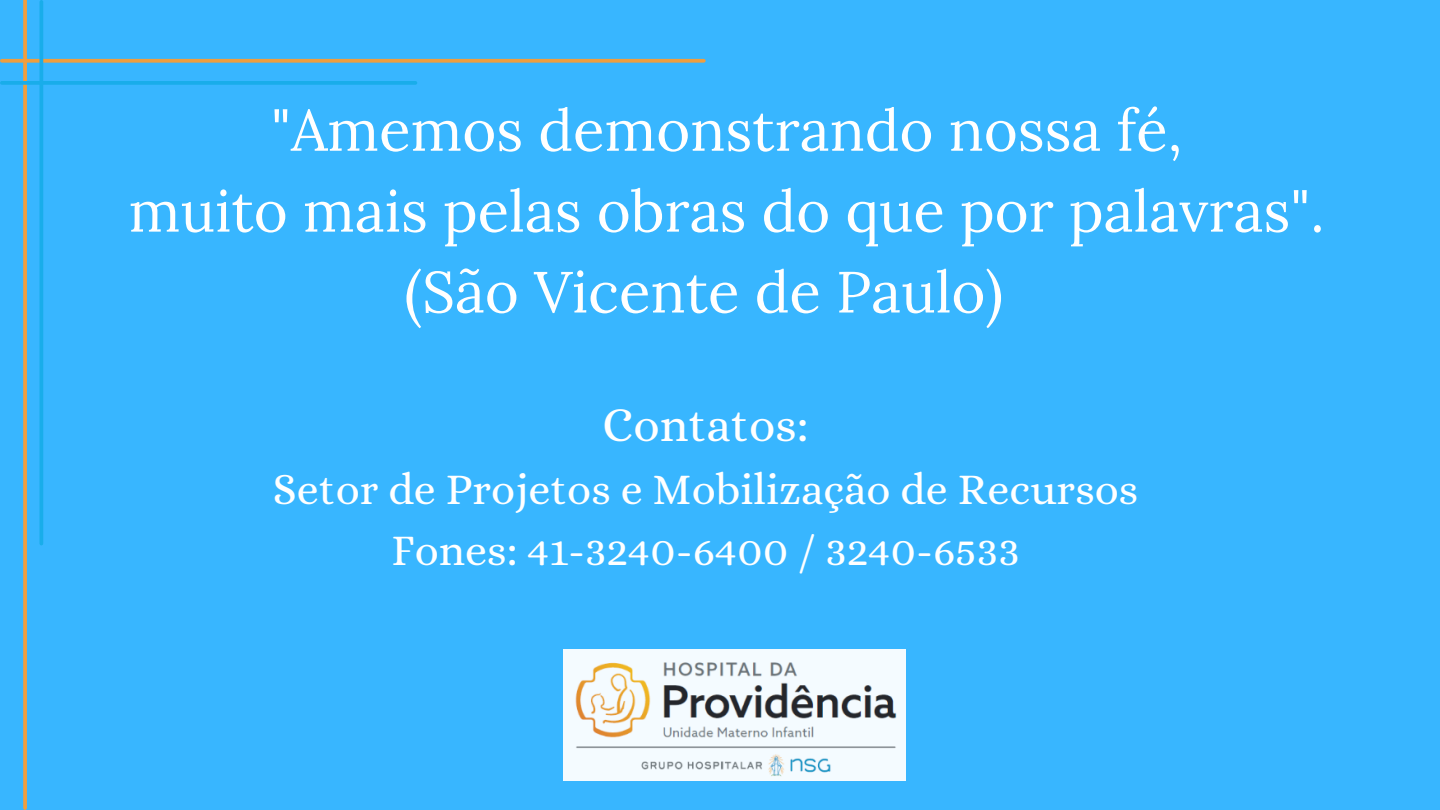
<style>
.page{position:relative;width:1440px;height:810px;background:#38b6ff}
.page>*{position:absolute;margin:0;border:0;box-sizing:border-box;transform-origin:0 0}
.t1{font:58px "Lora";color:#fff}
.t2{font:48.1px "Alice";color:#fff}
.t3{font:44px "Alice";color:#fff}
</style>
<div class="page">
<img style="left:563px;top:650px;width:342px;height:131px">
<svg style="left:23px;top:0;width:4px;height:808px;background:#e39f4a"></svg>
<svg style="left:2px;top:59px;width:702px;height:4px;background:#de9f4f"></svg>
<svg style="left:39px;top:2px;width:4px;height:542px;fill:#19adea"></svg>
<hr style="left:2px;top:81px;width:413px;height:4px;background:#19adea">
<h1 class="t1" style="left:271px;top:92px;width:913px">"Amemos demonstrando nossa fé,</h1>
<h1 class="t1" style="left:129px;top:173px;width:1197px">muito mais pelas obras do que por palavras".</h1>
<h1 class="t1" style="left:404px;top:254px;width:600px">(São Vicente de Paulo)</h1>
<p class="t2" style="left:603px;top:398px;width:208px">Contatos:</p>
<p class="t3" style="left:273px;top:464px;width:867px">Setor de Projetos e Mobilização de Recursos</p>
<p class="t3" style="left:392px;top:525px;width:630px">Fones: 41-3240-6400 / 3240-6533</p>
</div>
